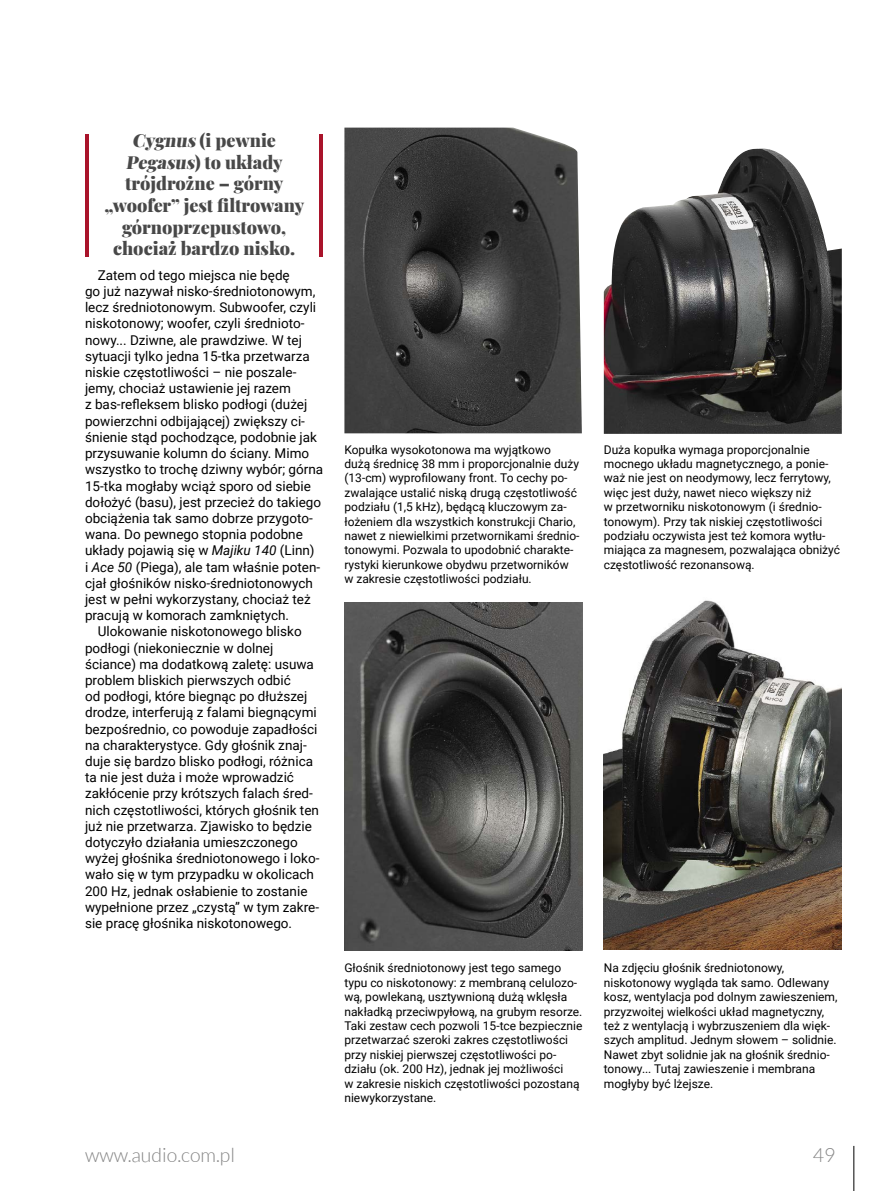
<style>
.page{position:relative;width:893px;height:1191px;background:#fff}
.page>*{position:absolute;margin:0;border:0;box-sizing:border-box;transform-origin:0 0}
.t1{font:300 19.5px "Lato";color:#858585}
.t2{font:900 18px/21.6px "Playfair Display";color:#484848;text-align:center}
.t3{font:13.5px "Roboto";color:#000}
.t4{font:12px/14.4px "Roboto";color:#000}
.s1{font-style:italic}
</style>
<div class="page">
<hr style="left:854px;top:1145px;width:1px;height:46px;background:#000">
<hr style="left:85px;top:134px;width:4px;height:122px;background:#a9132a">
<hr style="left:319px;top:134px;width:4px;height:122px;background:#a9132a">
<img style="left:344px;top:602px;width:239px;height:348px">
<img style="left:344px;top:128px;width:238px;height:305px">
<img style="left:604px;top:600px;width:238px;height:349px">
<img style="left:604px;top:148px;width:238px;height:286px">
<h2 class="t2" style="left:104px;top:128px;width:201px">Cygnus (i pewnie<br>Pegasus) to układy trójdrożne – górny „woofer” jest filtrowany górnoprzepustowo, chociaż bardzo nisko.</h2>
<p class="t3" style="left:98px;top:265px;width:193px">Zatem od tego miejsca nie będę</p>
<p class="t3" style="left:85px;top:282px;width:232px">go już nazywał nisko-średniotonowym,</p>
<p class="t3" style="left:85px;top:298px;width:233px">lecz średniotonowym. Subwoofer, czyli</p>
<p class="t3" style="left:85px;top:314px;width:221px">niskotonowy; woofer, czyli średnioto-</p>
<p class="t3" style="left:85px;top:330px;width:218px">nowy... Dziwne, ale prawdziwe. W tej</p>
<p class="t3" style="left:85px;top:346px;width:226px">sytuacji tylko jedna 15-tka przetwarza</p>
<p class="t3" style="left:85px;top:363px;width:213px">niskie częstotliwości – nie poszale-</p>
<p class="t3" style="left:85px;top:379px;width:207px">jemy, chociaż ustawienie jej razem</p>
<p class="t3" style="left:85px;top:395px;width:224px">z bas-refleksem blisko podłogi (dużej</p>
<p class="t3" style="left:85px;top:411px;width:221px">powierzchni odbijającej) zwiększy ci-</p>
<p class="t3" style="left:85px;top:427px;width:233px">śnienie stąd pochodzące, podobnie jak</p>
<p class="t3" style="left:85px;top:444px;width:226px">przysuwanie kolumn do ściany. Mimo</p>
<p class="t3" style="left:85px;top:460px;width:240px">wszystko to trochę dziwny wybór; górna</p>
<p class="t3" style="left:85px;top:476px;width:227px">15-tka mogłaby wciąż sporo od siebie</p>
<p class="t3" style="left:85px;top:492px;width:238px">dołożyć (basu), jest przecież do takiego</p>
<p class="t3" style="left:85px;top:508px;width:229px">obciążenia tak samo dobrze przygoto-</p>
<p class="t3" style="left:85px;top:525px;width:219px">wana. Do pewnego stopnia podobne</p>
<p class="t3" style="left:85px;top:541px;width:231px">układy pojawią się w <span class="s1">Majiku 140</span> (Linn)</p>
<p class="t3" style="left:85px;top:557px;width:237px">i <span class="s1">Ace 50</span> (Piega), ale tam właśnie poten-</p>
<p class="t3" style="left:85px;top:573px;width:229px">cjał głośników nisko-średniotonowych</p>
<p class="t3" style="left:85px;top:589px;width:227px">jest w pełni wykorzystany, chociaż też</p>
<p class="t3" style="left:85px;top:606px;width:206px">pracują w komorach zamkniętych.</p>
<p class="t3" style="left:98px;top:622px;width:205px">Ulokowanie niskotonowego blisko</p>
<p class="t3" style="left:85px;top:638px;width:190px">podłogi (niekoniecznie w dolnej</p>
<p class="t3" style="left:85px;top:654px;width:230px">ściance) ma dodatkową zaletę: usuwa</p>
<p class="t3" style="left:85px;top:670px;width:207px">problem bliskich pierwszych odbić</p>
<p class="t3" style="left:85px;top:687px;width:224px">od podłogi, które biegnąc po dłuższej</p>
<p class="t3" style="left:85px;top:703px;width:233px">drodze, interferują z falami biegnącymi</p>
<p class="t3" style="left:85px;top:719px;width:234px">bezpośrednio, co powoduje zapadłości</p>
<p class="t3" style="left:85px;top:735px;width:223px">na charakterystyce. Gdy głośnik znaj-</p>
<p class="t3" style="left:85px;top:751px;width:230px">duje się bardzo blisko podłogi, różnica</p>
<p class="t3" style="left:85px;top:768px;width:210px">ta nie jest duża i może wprowadzić</p>
<p class="t3" style="left:85px;top:784px;width:229px">zakłócenie przy krótszych falach śred-</p>
<p class="t3" style="left:85px;top:800px;width:235px">nich częstotliwości, których głośnik ten</p>
<p class="t3" style="left:85px;top:816px;width:228px">już nie przetwarza. Zjawisko to będzie</p>
<p class="t3" style="left:85px;top:832px;width:214px">dotyczyło działania umieszczonego</p>
<p class="t3" style="left:85px;top:849px;width:236px">wyżej głośnika średniotonowego i loko-</p>
<p class="t3" style="left:85px;top:865px;width:230px">wało się w tym przypadku w okolicach</p>
<p class="t3" style="left:85px;top:881px;width:224px">200 Hz, jednak osłabienie to zostanie</p>
<p class="t3" style="left:85px;top:897px;width:236px">wypełnione przez „czystą” w tym zakre-</p>
<p class="t3" style="left:85px;top:913px;width:209px">sie pracę głośnika niskotonowego.</p>
<p class="t4" style="left:344px;top:441px;width:237px">Kopułka wysokotonowa ma wyjątkowo dużą średnicę 38 mm i proporcjonalnie duży (13-cm) wyprofilowany front. To cechy po&shy;zwalające ustalić niską drugą częstotliwość podziału (1,5 kHz), będącą kluczowym za&shy;łożeniem dla wszystkich konstrukcji Chario, nawet z niewielkimi przetwornikami średnio&shy;tonowymi. Pozwala to upodobnić charakte&shy;rystyki kierunkowe obydwu przetworników w zakresie częstotliwości podziału.</p>
<p class="t4" style="left:604px;top:441px;width:238px">Duża kopułka wymaga proporcjonalnie mocnego układu magnetycznego, a ponie&shy;waż nie jest on neodymowy, lecz ferrytowy, więc jest duży, nawet nieco większy niż<br>w przetworniku niskotonowym (i średnio&shy;tonowym). Przy tak niskiej częstotliwości podziału oczywista jest też komora wytłu&shy;miająca za magnesem, pozwalająca obniżyć częstotliwość rezonansową.</p>
<p class="t4" style="left:344px;top:960px;width:239px">Głośnik średniotonowy jest tego samego typu co niskotonowy: z membraną celulozo&shy;wą, powlekaną, usztywnioną dużą wklęsła nakładką przeciwpyłową, na grubym resorze.<br>Taki zestaw cech pozwoli 15-tce bezpiecznie przetwarzać szeroki zakres częstotliwości przy niskiej pierwszej częstotliwości po&shy;działu (ok. 200 Hz), jednak jej możliwości<br>w zakresie niskich częstotliwości pozostaną niewykorzystane.</p>
<p class="t4" style="left:604px;top:960px;width:235px">Na zdjęciu głośnik średniotonowy, niskotonowy wygląda tak samo. Odlewany kosz, wentylacja pod dolnym zawieszeniem, przyzwoitej wielkości układ magnetyczny, też z wentylacją i wybrzuszeniem dla więk&shy;szych amplitud. Jednym słowem – solidnie.<br>Nawet zbyt solidnie jak na głośnik średnio&shy;tonowy... Tutaj zawieszenie i membrana mogłyby być lżejsze.</p>
<h1 class="t1" style="left:85px;top:1144px;width:151px">www.audio.com.pl</h1>
<h1 class="t1" style="left:813px;top:1144px;width:24px">49</h1>
</div>
